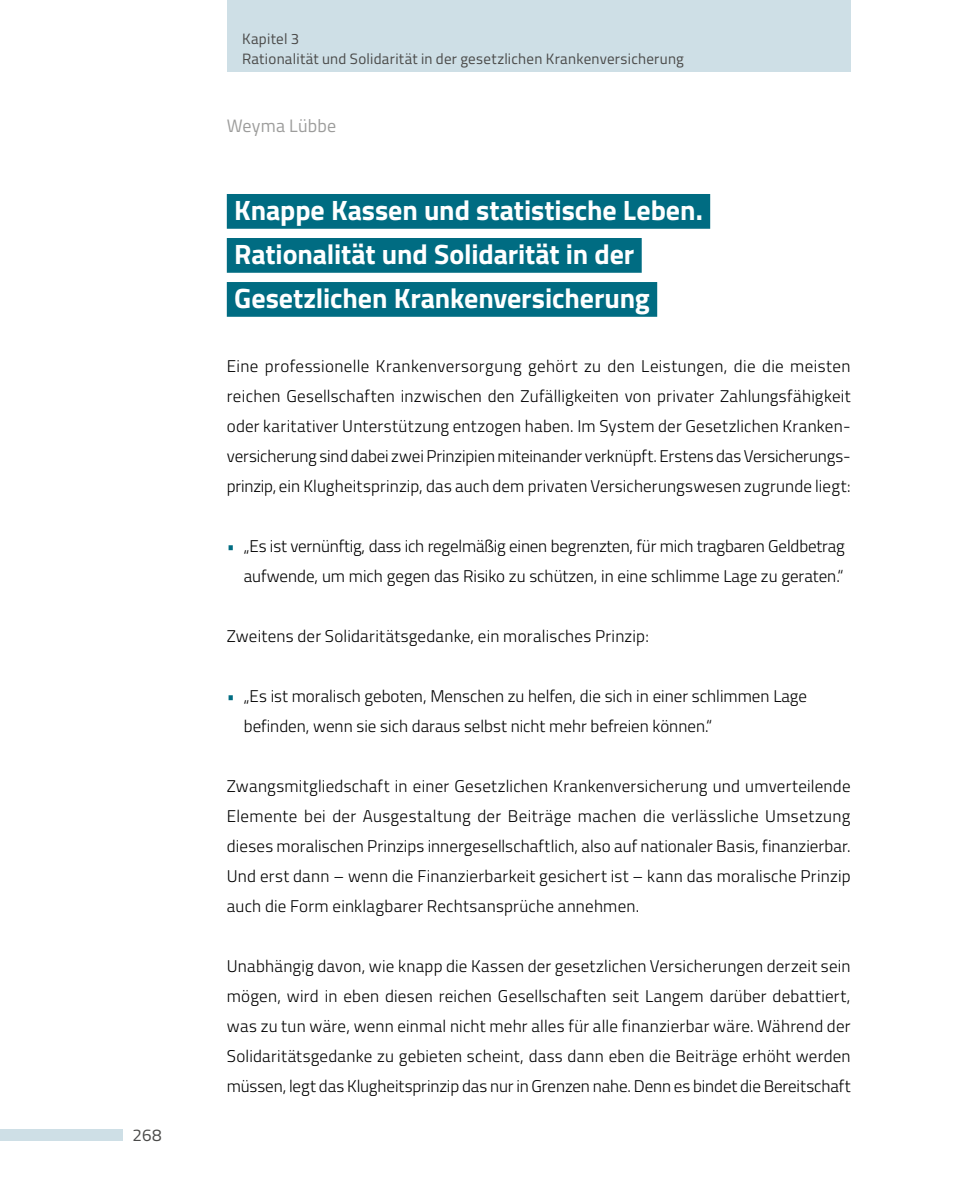
<style>
.page{position:relative;width:964px;height:1191px;background:#fff}
.page>*{position:absolute;margin:0;border:0;box-sizing:border-box;transform-origin:0 0}
.t1{font:700 28px/44px "Titillium";letter-spacing:-.005em;color:#fff}
.t2{font:18px "Titillium";letter-spacing:.01em;color:#9d9d9c}
.t3{font:300 17px/30px "Titillium";color:#000;text-align:justify}
.t4{font:17px "Titillium";color:#4a4a49}
.t5{font:15px/20px "Titillium";letter-spacing:.015em;color:#4a4a49}
.s1{color:#006c82}
</style>
<div class="page">
<div style="left:227px;top:0;width:623px;height:71px;background:#cedfe6"></div>
<div style="left:0;top:1129px;width:123px;height:11px;background:#cedfe6"></div>
<div style="left:227px;top:194px;width:483px;height:35px;background:#006c82"></div>
<div style="left:227px;top:238px;width:415px;height:35px;background:#006c82"></div>
<div style="left:227px;top:282px;width:430px;height:35px;background:#006c82"></div>
<p class="t4" style="left:133px;top:1122px;width:31px">268</p>
<p class="t5" style="left:242px;top:28px;width:443px">Kapitel 3<br>Rationalität und Solidarität in der gesetzlichen Krankenversicherung</p>
<p class="t2" style="left:227px;top:113px;width:111px">Weyma Lübbe</p>
<h1 class="t1" style="left:234px;top:187px;width:470px">Knappe Kassen und statistische Leben.<br>Rationalität und Solidarität in der<br>Gesetzlichen Krankenversicherung</h1>
<p class="t3" style="left:227px;top:350px;width:625px">Eine professionelle Krankenversorgung gehört zu den Leistungen, die die meisten reichen Gesellschaften inzwischen den Zufälligkeiten von privater Zahlungsfähigkeit oder karitativer Unterstützung entzogen haben. Im System der Gesetzlichen Kranken&shy;versicherung sind dabei zwei Prinzipien miteinander verknüpft. Erstens das Versicherungs&shy;prinzip, ein Klugheitsprinzip, das auch dem privaten Versicherungswesen zugrunde liegt:</p>
<p class="t3" style="left:227px;top:530px;width:619px;text-align:right"><span class="s1">•</span> „Es ist vernünftig, dass ich regelmäßig einen begrenzten, für mich tragbaren Geldbetrag aufwende, um mich gegen das Risiko zu schützen, in eine schlimme Lage zu geraten.“</p>
<p class="t3" style="left:227px;top:620px;width:423px">Zweitens der Solidaritätsgedanke, ein moralisches Prinzip:</p>
<p class="t3" style="left:244px;top:680px;width:565px;text-indent:-17px"><span class="s1">•</span> „Es ist moralisch geboten, Menschen zu helfen, die sich in einer schlimmen Lage befinden, wenn sie sich daraus selbst nicht mehr befreien können.“</p>
<p class="t3" style="left:227px;top:770px;width:625px">Zwangsmitgliedschaft in einer Gesetzlichen Krankenversicherung und umverteilende Elemente bei der Ausgestaltung der Beiträge machen die verlässliche Umsetzung dieses moralischen Prinzips innergesellschaftlich, also auf nationaler Basis, finanzierbar.<br>Und erst dann – wenn die Finanzierbarkeit gesichert ist – kann das moralische Prinzip auch die Form einklagbarer Rechtsansprüche annehmen.</p>
<p class="t3" style="left:227px;top:950px;width:625px">Unabhängig davon, wie knapp die Kassen der gesetzlichen Versicherungen derzeit sein mögen, wird in eben diesen reichen Gesellschaften seit Langem darüber debattiert, was zu tun wäre, wenn einmal nicht mehr alles für alle finanzierbar wäre. Während der Solidaritätsgedanke zu gebieten scheint, dass dann eben die Beiträge erhöht werden müssen, legt das Klugheitsprinzip das nur in Grenzen nahe. Denn es bindet die Bereitschaft</p>
</div>
